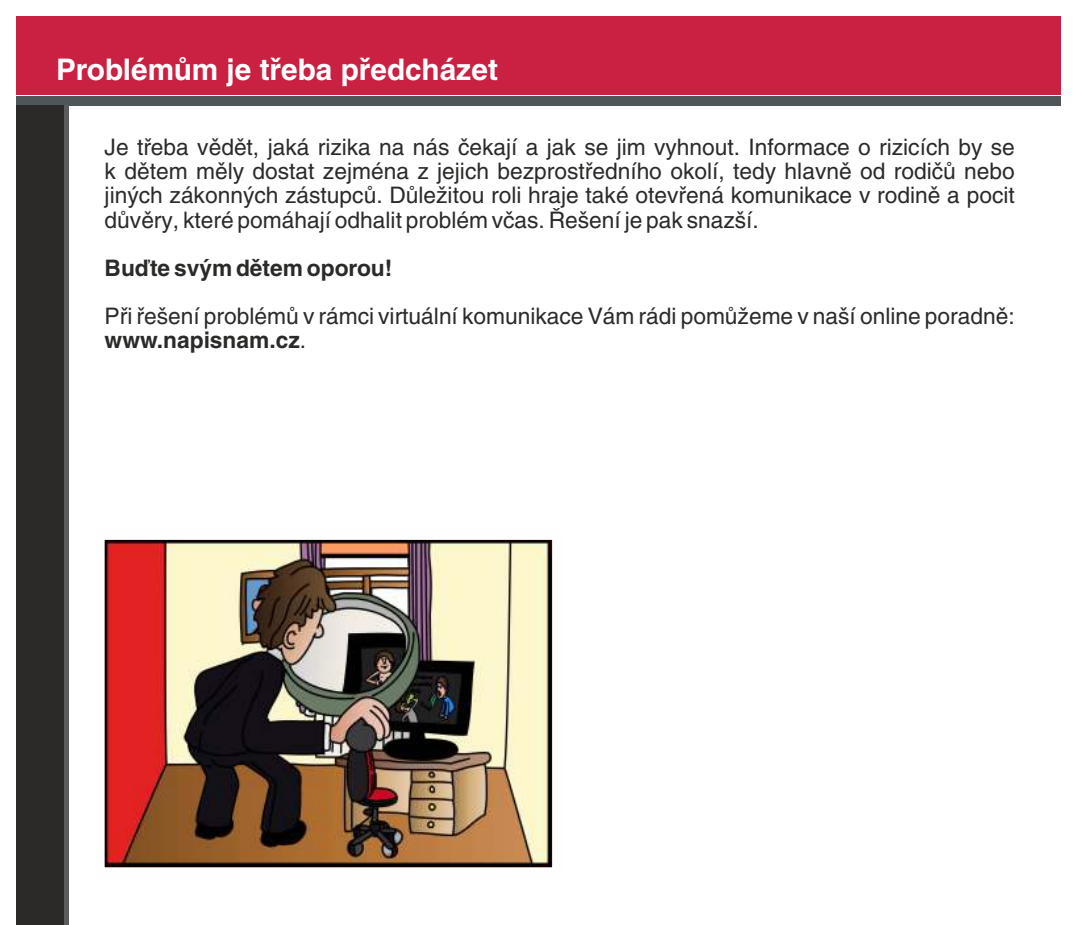
<style>
.page{position:relative;width:1074px;height:925px;background:#fff}
.page>*{position:absolute;margin:0;border:0;box-sizing:border-box;transform-origin:0 0}
.t1{font:700 29.75px "Helvetica CE";color:#fefefe}
.t2{font:22.75px/24.2px "Helvetica CE";color:#2b2a29;text-align:justify}
.t3{font:700 22.75px "Helvetica CE";color:#2b2a29}
.s1{font-weight:700}
</style>
<div class="page">
<div style="left:16px;top:16px;width:1044px;height:78px;background:#ca2041"></div>
<div style="left:16px;top:96px;width:1045px;height:10px;background:#4e565a"></div>
<div style="left:16px;top:105px;width:48px;height:819px;background:#2b2a29"></div>
<div style="left:64px;top:105px;width:5px;height:819px;background:#5b5b5b"></div>
<img style="left:106px;top:541px;width:445px;height:325px">
<div style="left:95px;top:530px;width:467px;height:347px;border:10px solid #fefefe"></div>
<h1 class="t1" style="left:56px;top:59px;width:443px">Problémům je třeba předcházet</h1>
<p class="t2" style="left:105px;top:137px;width:911px">Je třeba vědět, jaká rizika na nás čekají a jak se jim vyhnout. Informace o rizicích by se k dětem měly dostat zejména z jejich bezprostředního okolí, tedy hlavně od rodičů nebo jiných zákonných zástupců. Důležitou roli hraje také otevřená komunikace v rodině a pocit důvěry, které pomáhají odhalit problém včas. Řešení je pak snazší.</p>
<p class="t3" style="left:105px;top:259px;width:289px">Buďte svým dětem oporou!</p>
<p class="t2" style="left:105px;top:306px;width:911px">Při řešení problémů v rámci virtuální komunikace Vám rádi pomůžeme v naší online poradně: <span class="s1">www.napisnam.cz</span>.</p>
</div>
